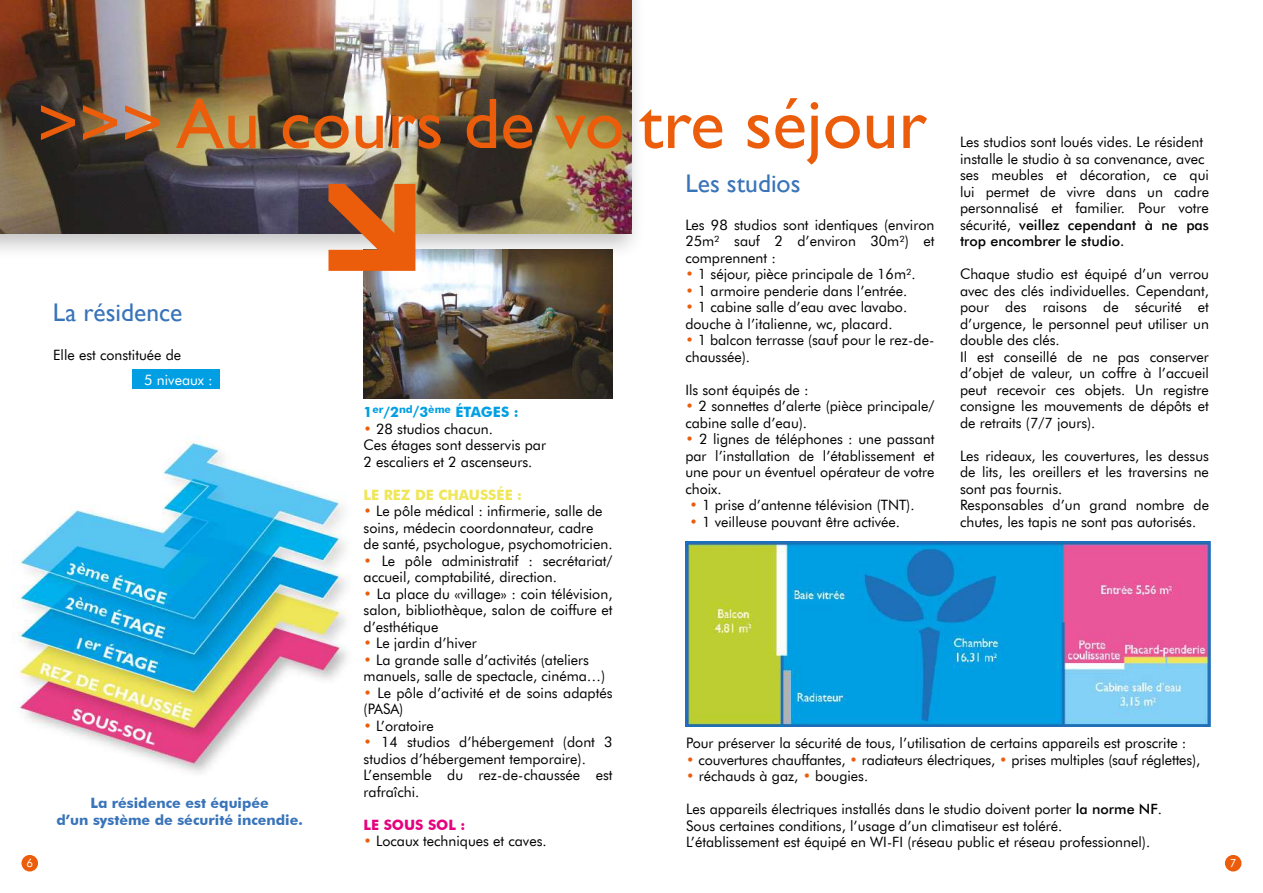
<style>
.page{position:relative;width:1263px;height:893px;background:#fff}
.page>*{position:absolute;margin:0;border:0;box-sizing:border-box;transform-origin:0 0}
.t1{font:72px "Gill Sans";color:#eb5d0b}
.t2{font:25.5px "Gill Sans";color:#3974b9}
.t3{font:14.25px/16.5px "Futura BT";color:#000}
.t4{font:700 14.25px/16.5px "Futura BT";color:#3974b9;text-align:center}
.t5{font:700 14.25px "Futura BT";color:#009fe3}
.t6{font:700 14.25px "Futura BT";color:#efe658}
.t7{font:700 14.25px "Futura BT";color:#e6007d}
.t8{font:14.25px "Futura BT";color:#fff}
.t9{font:11.25px "Futura BT";color:#fff}
.s1{font-weight:500}
.s2{color:#eb5d0b}
</style>
<div class="page">
<div style="left:133px;top:370px;width:87px;height:19px;background:#009fe3"></div>
<div style="left:21px;top:855px;width:17px;height:16px;background:#eb5d0b;border-radius:50%"></div>
<img style="left:16px;top:438px;width:331px;height:335px">
<div style="left:0;top:0;width:646px;height:261px;background:#000;opacity:.25"></div>
<img style="left:0;top:0;width:631px;height:234px">
<div style="left:1225px;top:855px;width:16px;height:16px;background:#eb5d0b;border-radius:50%"></div>
<img style="left:685px;top:542px;width:525px;height:184px">
<img style="left:364px;top:250px;width:248px;height:149px">
<svg style="left:307px;top:163px;width:119px;height:118px;background:#af795a"></svg>
<p class="t9" style="left:26px;top:856px;width:8px">6</p>
<h1 class="t1" style="left:37px;top:81px;width:891px">&gt;&gt;&gt; Au cours de vo tre séjour</h1>
<p class="t3" style="left:960px;top:134px;width:250px">Les studios sont loués vides. Le résident installe le studio à sa convenance, avec ses meubles et décoration, ce qui lui permet de vivre dans un cadre personnalisé et familier. Pour votre sécurité, <span class="s1">veillez cependant à ne pas trop encombrer le studio.</span></p>
<p class="t3" style="left:960px;top:266px;width:250px">Chaque studio est équipé d’un verrou avec des clés individuelles. Cependant, pour des raisons de sécurité et d’urgence, le personnel peut utiliser un double des clés.<br>Il est conseillé de ne pas conserver d’objet de valeur, un coffre à l’accueil peut recevoir ces objets. Un registre consigne les mouvements de dépôts et de retraits (7/7 jours).</p>
<p class="t3" style="left:960px;top:448px;width:250px">Les rideaux, les couvertures, les dessus de lits, les oreillers et les traversins ne sont pas fournis.<br>Responsables d’un grand nombre de chutes, les tapis ne sont pas autorisés.</p>
<h2 class="t2" style="left:685px;top:168px;width:117px">Les studios</h2>
<p class="t3" style="left:685px;top:216px;width:251px;text-align:justify">Les 98 studios sont identiques (environ 25m² sauf 2 d’environ 30m²) et comprennent :</p>
<p class="t3" style="left:685px;top:266px;width:232px"><span class="s2">•</span> 1 séjour, pièce principale de 16m².</p>
<p class="t3" style="left:685px;top:282px;width:224px"><span class="s2">•</span> 1 armoire penderie dans l’entrée.</p>
<p class="t3" style="left:685px;top:299px;width:223px"><span class="s2">•</span> 1 cabine salle d’eau avec lavabo. douche à l’italienne, wc, placard.</p>
<p class="t3" style="left:685px;top:332px;width:251px"><span class="s2">•</span> 1 balcon terrasse (sauf pour le rez-de&shy;chaussée).</p>
<p class="t3" style="left:685px;top:381px;width:125px">Ils sont équipés de :</p>
<p class="t3" style="left:685px;top:398px;width:251px"><span class="s2">•</span> 2 sonnettes d’alerte (pièce principale/ cabine salle d’eau).</p>
<p class="t3" style="left:685px;top:431px;width:251px;text-align:justify"><span class="s2">•</span> 2 lignes de téléphones : une passant par l’installation de l’établissement et une pour un éventuel opérateur de votre choix.</p>
<p class="t3" style="left:689px;top:497px;width:227px"><span class="s2">•</span> 1 prise d’antenne télévision (TNT).</p>
<p class="t3" style="left:689px;top:513px;width:212px"><span class="s2">•</span> 1 veilleuse pouvant être activée.</p>
<h2 class="t2" style="left:53px;top:297px;width:131px">La résidence</h2>
<p class="t3" style="left:53px;top:346px;width:130px">Elle est constituée de</p>
<p class="t8" style="left:144px;top:371px;width:70px">5 niveaux :</p>
<p class="t5" style="left:364px;top:404px;width:157px">1<sup>er</sup>/2<sup>nd</sup>/3<sup>ème</sup> ÉTAGES :</p>
<p class="t3" style="left:364px;top:420px;width:184px"><span class="s2">•</span> 28 studios chacun.<br>Ces étages sont desservis par<br>2 escaliers et 2 ascenseurs.</p>
<p class="t6" style="left:364px;top:486px;width:160px">LE REZ DE CHAUSSÉE :</p>
<p class="t3" style="left:364px;top:503px;width:250px"><span class="s2">•</span> Le pôle médical : infirmerie, salle de soins, médecin coordonnateur, cadre de santé, psychologue, psychomotricien.</p>
<p class="t3" style="left:364px;top:552px;width:250px"><span class="s2">•</span> Le pôle administratif : secrétariat/ accueil, comptabilité, direction.</p>
<p class="t3" style="left:364px;top:585px;width:250px;text-align:justify"><span class="s2">•</span> La place du «village» : coin télévision, salon, bibliothèque, salon de coiffure et d’esthétique</p>
<p class="t3" style="left:364px;top:635px;width:115px"><span class="s2">•</span> Le jardin d’hiver</p>
<p class="t3" style="left:364px;top:651px;width:243px"><span class="s2">•</span> La grande salle d’activités (ateliers manuels, salle de spectacle, cinéma…)</p>
<p class="t3" style="left:364px;top:684px;width:250px"><span class="s2">•</span> Le pôle d’activité et de soins adaptés (PASA)</p>
<p class="t3" style="left:364px;top:717px;width:72px"><span class="s2">•</span> L’oratoire</p>
<p class="t3" style="left:364px;top:734px;width:250px"><span class="s2">•</span> 14 studios d’hébergement (dont 3 studios d’hébergement temporaire).<br>L’ensemble du rez-de-chaussée est rafraîchi.</p>
<p class="t7" style="left:364px;top:816px;width:103px">LE SOUS SOL :</p>
<p class="t3" style="left:364px;top:833px;width:185px"><span class="s2">•</span> Locaux techniques et caves.</p>
<p class="t3" style="left:686px;top:735px;width:502px">Pour préserver la sécurité de tous, l’utilisation de certains appareils est proscrite :</p>
<p class="t3" style="left:686px;top:751px;width:515px"><span class="s2">•</span> couvertures chauffantes, <span class="s2">•</span> radiateurs électriques, <span class="s2">•</span> prises multiples (sauf réglettes),</p>
<p class="t3" style="left:686px;top:768px;width:184px"><span class="s2">•</span> réchauds à gaz, <span class="s2">•</span> bougies.</p>
<p class="t3" style="left:686px;top:801px;width:477px">Les appareils électriques installés dans le studio doivent porter <span class="s1">la norme NF</span>.<br>Sous certaines conditions, l’usage d’un climatiseur est toléré.<br>L’établissement est équipé en WI-FI (réseau public et réseau professionnel).</p>
<p class="t4" style="left:56px;top:795px;width:248px">La résidence est équipée<br>d’un système de sécurité incendie.</p>
<p class="t9" style="left:1230px;top:856px;width:8px">7</p>
</div>
